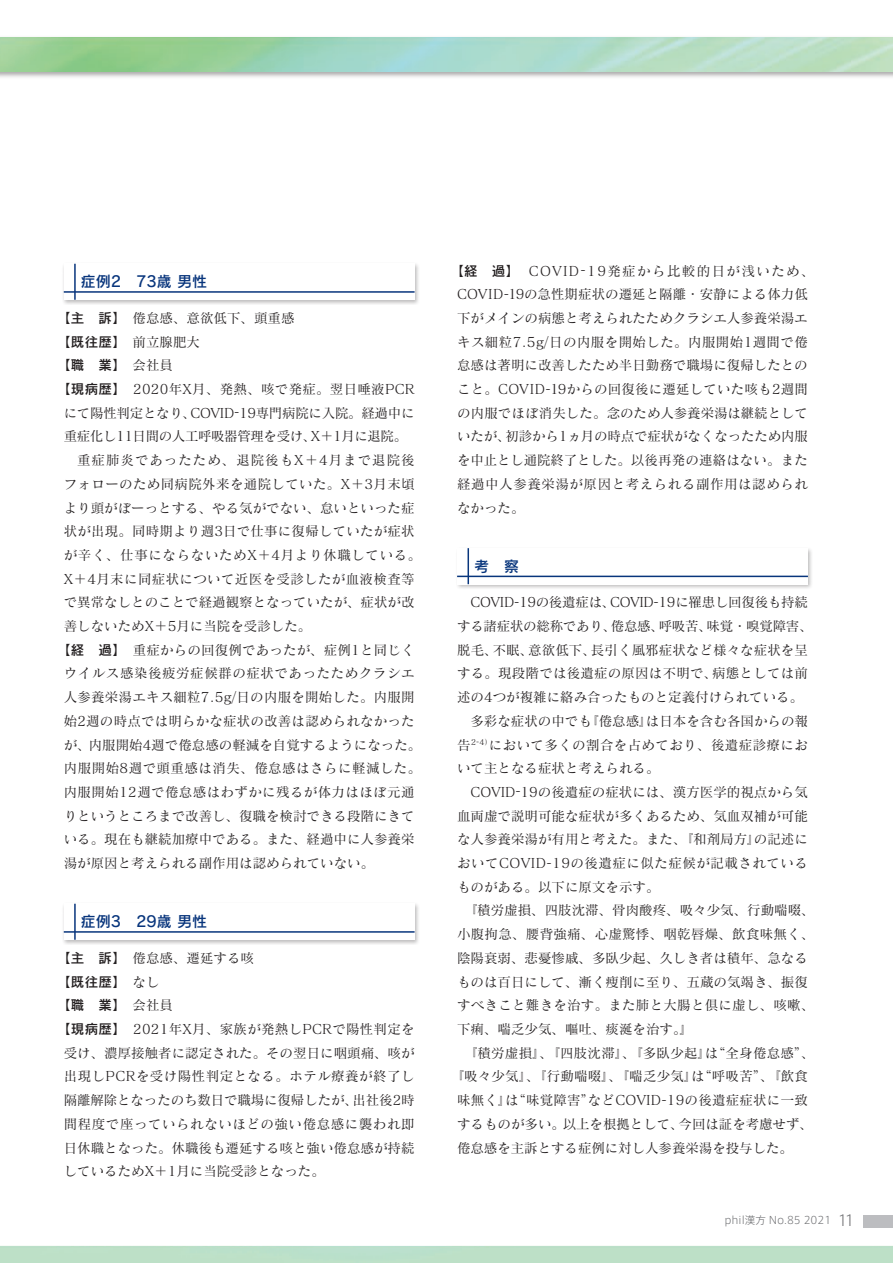
<style>
.page{position:relative;width:893px;height:1263px;background:#fff}
.page>*{position:absolute;margin:0;border:0;box-sizing:border-box;transform-origin:0 0}
.t1{font:15px "Rodin Pro DB";color:#08357c}
.t2{font:13.5px/23.7px "Matisse Pro M";color:#231f20}
.t3{font:13.5px "Matisse Pro M";letter-spacing:.02em;color:#231f20}
.t4{font:13.5px "Matisse Pro M";letter-spacing:-.02em;color:#231f20}
.t5{font:13.5px "Matisse Pro M";letter-spacing:.035em;color:#231f20}
.t6{font:13.5px "Matisse Pro M";letter-spacing:.03em;color:#231f20}
.t7{font:13.5px "Matisse Pro M";letter-spacing:.025em;color:#231f20}
.t8{font:13.5px "Matisse Pro M";letter-spacing:-.03em;color:#231f20}
.t9{font:13.5px/23.7px "Rodin Pro DB";color:#231f20}
.t10{font:13.5px "Matisse Pro M";letter-spacing:.045em;color:#231f20}
.t11{font:13.5px "Matisse Pro M";letter-spacing:.04em;color:#231f20}
.t12{font:13.5px "Matisse Pro M";letter-spacing:.07em;color:#231f20}
.t13{font:300 10.5px "Axis Std";color:#6c6d70}
.s1{font-family:"Rodin Pro DB"}
.s2{font-family:"Matisse Pro M"}
.s3{font-size:15px}
</style>
<div class="page">
<div style="left:62px;top:262px;width:358px;height:43px;background:#231f20;opacity:.3"></div>
<div style="left:64px;top:264px;width:351px;height:36px;background:#fff"></div>
<hr style="left:74px;top:264px;width:2px;height:36px;background:#08357c">
<hr style="left:64px;top:291px;width:351px;height:2px;background:#08357c">
<div style="left:62px;top:901px;width:358px;height:44px;background:#231f20;opacity:.3"></div>
<div style="left:64px;top:904px;width:351px;height:36px;background:#fff"></div>
<hr style="left:74px;top:904px;width:2px;height:36px;background:#08357c">
<hr style="left:64px;top:931px;width:351px;height:2px;background:#08357c">
<div style="left:455px;top:546px;width:358px;height:44px;background:#231f20;opacity:.3"></div>
<div style="left:457px;top:548px;width:351px;height:36px;background:#fff"></div>
<hr style="left:467px;top:548px;width:2px;height:36px;background:#08357c">
<hr style="left:457px;top:576px;width:351px;height:1px;background:#08357c">
<div style="left:863px;top:1215px;width:30px;height:13px;background:#bcbdc0"></div>
<p class="t1" style="left:81px;top:272px;width:128px">症例2　73歳 男性</p>
<p class="t2" style="left:57px;top:306px;width:239px"><span class="s1">【主　訴】</span>　倦怠感、意欲低下、頭重感<span class="s1">【既往歴】</span>　前立腺肥大</p>
<p class="t9" style="left:57px;top:353px;width:118px">【職　業】<span class="s2">　会社員</span></p>
<p class="t3" style="left:57px;top:380px;width:359px"><span class="s1">【現病歴】</span>　2020年X月、発熱、咳で発症。翌日唾液PCR</p>
<p class="t4" style="left:64px;top:404px;width:352px">にて陽性判定となり、COVID-19専門病院に入院。経過中に</p>
<p class="t8" style="left:64px;top:428px;width:345px">重症化し11日間の人工呼吸器管理を受け、X＋1月に退院。</p>
<p class="t12" style="left:77px;top:452px;width:339px">重症肺炎であったため、退院後もX＋4月まで退院後</p>
<p class="t7" style="left:64px;top:475px;width:352px">フォローのため同病院外来を通院していた。X＋3月末頃</p>
<p class="t2" style="left:64px;top:495px;width:352px">より頭がぼーっとする、やる気がでない、怠いといった症</p>
<p class="t2" style="left:64px;top:519px;width:352px">状が出現。同時期より週3日で仕事に復帰していたが症状</p>
<p class="t10" style="left:64px;top:546px;width:359px">が辛く、仕事にならないためX＋4月より休職している。</p>
<p class="t7" style="left:64px;top:570px;width:352px">X＋4月末に同症状について近医を受診したが血液検査等</p>
<p class="t2" style="left:64px;top:590px;width:352px">で異常なしとのことで経過観察となっていたが、症状が改</p>
<p class="t2" style="left:64px;top:614px;width:249px">善しないためX＋5月に当院を受診した。</p>
<p class="t2" style="left:57px;top:637px;width:359px"><span class="s1">【経　過】</span>　重症からの回復例であったが、症例1と同じく</p>
<p class="t11" style="left:64px;top:665px;width:352px">ウイルス感染後疲労症候群の症状であったためクラシエ</p>
<p class="t2" style="left:64px;top:685px;width:352px">人参養栄湯エキス細粒7.5g/日の内服を開始した。内服開</p>
<p class="t2" style="left:64px;top:709px;width:352px">始2週の時点では明らかな症状の改善は認められなかった</p>
<p class="t2" style="left:64px;top:732px;width:359px">が、内服開始4週で倦怠感の軽減を自覚するようになった。</p>
<p class="t5" style="left:64px;top:760px;width:359px">内服開始8週で頭重感は消失、倦怠感はさらに軽減した。</p>
<p class="t6" style="left:64px;top:783px;width:352px">内服開始12週で倦怠感はわずかに残るが体力はほぼ元通</p>
<p class="t2" style="left:64px;top:803px;width:352px">りというところまで改善し、復職を検討できる段階にきて</p>
<p class="t2" style="left:64px;top:827px;width:352px">いる。現在も継続加療中である。また、経過中に人参養栄</p>
<p class="t2" style="left:64px;top:851px;width:312px">湯が原因と考えられる副作用は認められていない。</p>
<p class="t1" style="left:81px;top:912px;width:128px">症例3　29歳 男性</p>
<p class="t2" style="left:57px;top:945px;width:199px"><span class="s1">【主　訴】</span>　倦怠感、遷延する咳</p>
<p class="t9" style="left:57px;top:969px;width:118px">【既往歴】<span class="s2">　なし</span>【職　業】<span class="s2">　会社員</span></p>
<p class="t2" style="left:64px;top:1017px;width:352px;text-align:justify;text-indent:-7px"><span class="s1">【現病歴】</span>　2021年X月、家族が発熱しPCRで陽性判定を受け、濃厚接触者に認定された。その翌日に咽頭痛、咳が出現しPCRを受け陽性判定となる。ホテル療養が終了し隔離解除となったのち数日で職場に復帰したが、出社後2時間程度で座っていられないほどの強い倦怠感に襲われ即日休職となった。休職後も遷延する咳と強い倦怠感が持続しているためX＋1月に当院受診となった。</p>
<p class="t2" style="left:457px;top:258px;width:359px;text-indent:-7px"><span class="s1">【経　過】</span>　COVID-19発症から比較的日が浅いため、<br>COVID-19の急性期症状の遷延と隔離・安静による体力低下がメインの病態と考えられたためクラシエ人参養栄湯エキス細粒7.5g/日の内服を開始した。内服開始1週間で倦怠感は著明に改善したため半日勤務で職場に復帰したとのこと。COVID-19からの回復後に遷延していた咳も2週間の内服でほぼ消失した。念のため人参養栄湯は継続としていたが、初診から1ヵ月の時点で症状がなくなったため内服を中止とし通院終了とした。以後再発の連絡はない。また経過中人参養栄湯が原因と考えられる副作用は認められなかった。</p>
<p class="t1" style="left:474px;top:556px;width:46px">考　察</p>
<p class="t4" style="left:470px;top:594px;width:339px">COVID-19の後遺症は、COVID-19に罹患し回復後も持続</p>
<p class="t4" style="left:457px;top:617px;width:357px">する諸症状の総称であり、倦怠感、呼吸苦、味覚・嗅覚障害、</p>
<p class="t2" style="left:457px;top:637px;width:352px">脱毛、不眠、意欲低下、長引く風邪症状など様々な症状を呈</p>
<p class="t2" style="left:457px;top:661px;width:352px">する。現段階では後遺症の原因は不明で、病態としては前</p>
<p class="t2" style="left:457px;top:685px;width:348px">述の4つが複雑に絡み合ったものと定義付けられている。</p>
<p class="t2" style="left:470px;top:709px;width:339px">多彩な症状の中でも『倦怠感』は日本を含む各国からの報</p>
<p class="t6" style="left:457px;top:736px;width:352px">告<sup>2-4）</sup>において多くの割合を占めており、後遺症診療にお</p>
<p class="t2" style="left:457px;top:756px;width:204px">いて主となる症状と考えられる。</p>
<p class="t2" style="left:470px;top:780px;width:339px">COVID-19の後遺症の症状には、漢方医学的視点から気</p>
<p class="t2" style="left:457px;top:803px;width:352px">血両虚で説明可能な症状が多くあるため、気血双補が可能</p>
<p class="t2" style="left:457px;top:827px;width:352px">な人参養栄湯が有用と考えた。また、『和剤局方』の記述に</p>
<p class="t5" style="left:457px;top:854px;width:352px">おいてCOVID-19の後遺症に似た症候が記載されている</p>
<p class="t2" style="left:457px;top:874px;width:204px">ものがある。以下に原文を示す。</p>
<p class="t2" style="left:464px;top:898px;width:352px">『積労虚損、四肢沈滞、骨肉酸疼、吸々少気、行動喘啜、</p>
<p class="t3" style="left:457px;top:926px;width:359px">小腹拘急、腰背強痛、心虚驚悸、咽乾唇燥、飲食味無く、</p>
<p class="t2" style="left:457px;top:946px;width:352px">陰陽衰弱、悲憂惨戚、多臥少起、久しき者は積年、急なる</p>
<p class="t2" style="left:457px;top:969px;width:352px">ものは百日にして、漸く痩削に至り、五蔵の気竭き、振復</p>
<p class="t3" style="left:457px;top:997px;width:359px">すべきこと難きを治す。また肺と大腸と倶に虚し、咳嗽、</p>
<p class="t2" style="left:457px;top:1017px;width:238px">下痢、喘乏少気、嘔吐、痰涎を治す。』</p>
<p class="t3" style="left:464px;top:1044px;width:353px">『積労虚損』、『四肢沈滞』、『多臥少起』は“全身倦怠感”、</p>
<p class="t2" style="left:450px;top:1064px;width:359px">『吸々少気』、『行動喘啜』、『喘乏少気』は“呼吸苦”、『飲食</p>
<p class="t2" style="left:457px;top:1088px;width:352px">味無く』は“味覚障害”などCOVID-19の後遺症症状に一致</p>
<p class="t2" style="left:457px;top:1111px;width:357px">するものが多い。以上を根拠として、今回は証を考慮せず、</p>
<p class="t2" style="left:457px;top:1135px;width:337px">倦怠感を主訴とする症例に対し人参養栄湯を投与した。</p>
<p class="t13" style="left:724px;top:1213px;width:132px">phil漢方 No.85 2021 <span class="s3">11</span></p>
</div>
